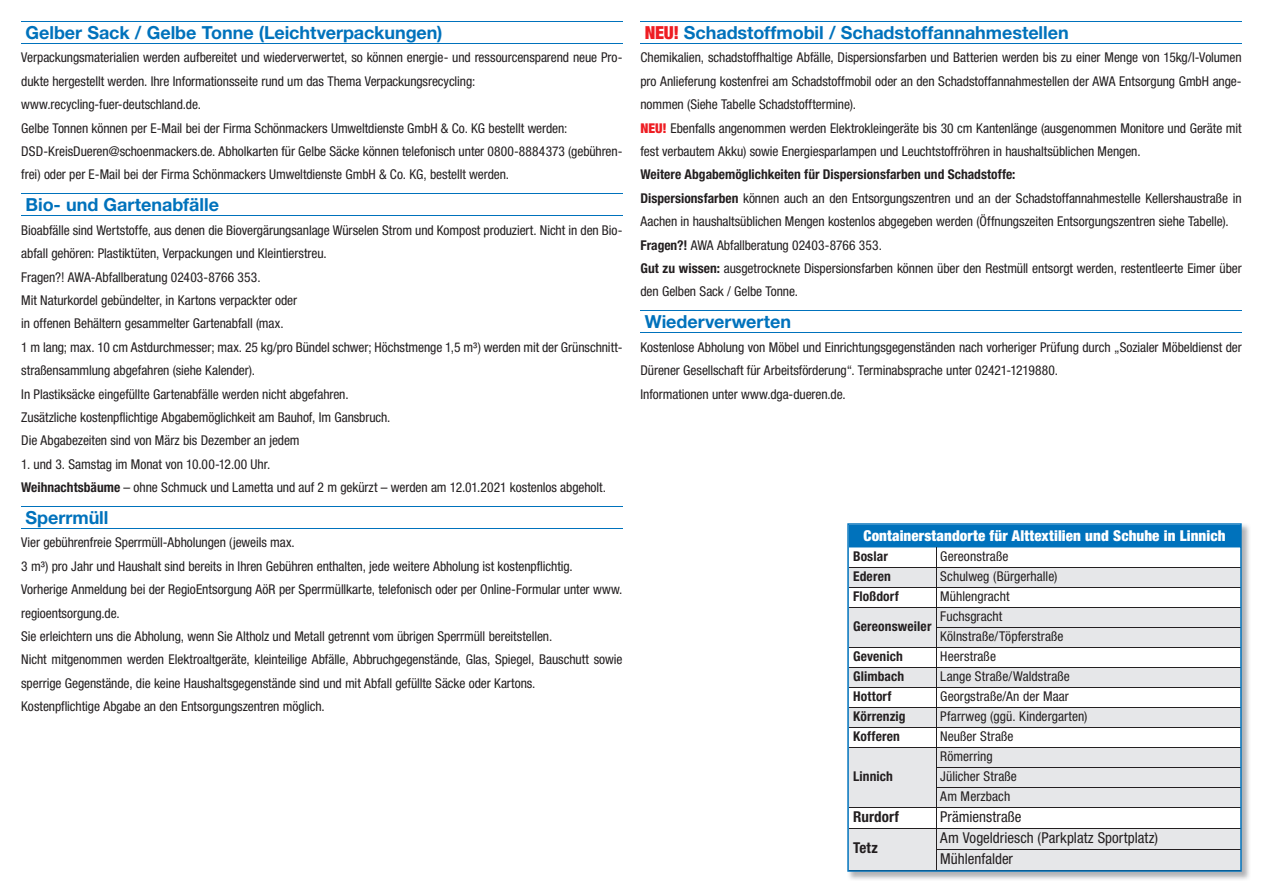
<style>
.page{position:relative;width:1263px;height:893px;background:#fff}
.page>*{position:absolute;margin:0;border:0;box-sizing:border-box;transform-origin:0 0}
.t1{font:700 18px "Helvetica Neue LT Std";letter-spacing:-.005em;color:#0072bc}
.t2{font:condensed 15px/20.9px "Helvetica Neue LT Std";letter-spacing:.005em;color:#231f20}
.t3{font:900 condensed 15px "Helvetica Neue LT Std";letter-spacing:.005em;color:#fff}
.t4{font:700 condensed 15px "Helvetica Neue LT Std";letter-spacing:.01em;color:#231f20}
.t5{font:condensed 13.5px/23.4px "Helvetica Neue LT Std";letter-spacing:-.01em;color:#231f20}
.t6{font:condensed 13.5px/20px "Helvetica Neue LT Std";letter-spacing:.01em;color:#231f20}
.t7{font:700 condensed 13.5px "Helvetica Neue LT Std";letter-spacing:.01em;color:#231f20}
.s1{font-weight:700}
.s2{font-weight:900;font-stretch:condensed;color:#ee1d23}
.s3{font-weight:900;color:#ee1d23}
</style>
<div class="page">
<hr style="left:21px;top:21px;width:601px;height:1px;background:#0072bc">
<hr style="left:21px;top:43px;width:601px;height:1px;background:#0072bc">
<hr style="left:21px;top:194px;width:601px;height:1px;background:#0072bc">
<hr style="left:21px;top:216px;width:601px;height:1px;background:#0072bc">
<hr style="left:21px;top:506px;width:601px;height:1px;background:#0072bc">
<hr style="left:21px;top:528px;width:601px;height:1px;background:#0072bc">
<hr style="left:640px;top:21px;width:602px;height:1px;background:#0072bc">
<hr style="left:640px;top:43px;width:602px;height:1px;background:#0072bc">
<hr style="left:640px;top:311px;width:602px;height:1px;background:#0072bc">
<hr style="left:640px;top:333px;width:602px;height:1px;background:#0072bc">
<img style="left:849px;top:524px;width:400px;height:356px">
<svg style="left:847px;top:523px;width:395px;height:349px;fill:#e6e7e9"></svg>
<h1 class="t1" style="left:26px;top:26px;width:418px">Gelber Sack / Gelbe Tonne (Leichtverpackungen)</h1>
<p class="t5" style="left:21px;top:47px;width:603px">Verpackungsmaterialien werden aufbereitet und wiederverwertet, so können energie- und ressourcensparend neue Pro&shy;dukte hergestellt werden. Ihre Informationsseite rund um das Thema Verpackungsrecycling: www.recycling-fuer-deutschland.de.<br>Gelbe Tonnen können per E-Mail bei der Firma Schönmackers Umweltdienste GmbH &amp; Co. KG bestellt werden:<br>DSD-KreisDueren@schoenmackers.de. Abholkarten für Gelbe Säcke können telefonisch unter 0800-8884373 (gebühren&shy;frei) oder per E-Mail bei der Firma Schönmackers Umweltdienste GmbH &amp; Co. KG, bestellt werden.</p>
<h1 class="t1" style="left:26px;top:198px;width:195px">Bio- und Gartenabfälle</h1>
<p class="t5" style="left:21px;top:220px;width:603px">Bioabfälle sind Wertstoffe, aus denen die Biovergärungsanlage Würselen Strom und Kompost produziert. Nicht in den Bio&shy;abfall gehören: Plastiktüten, Verpackungen und Kleintierstreu.<br>Fragen?! AWA-Abfallberatung 02403-8766 353.<br>Mit Naturkordel gebündelter, in Kartons verpackter oder<br>in offenen Behältern gesammelter Gartenabfall (max.<br>1 m lang; max. 10 cm Astdurchmesser; max. 25 kg/pro Bündel schwer; Höchstmenge 1,5 m³) werden mit der Grünschnitt&shy;straßensammlung abgefahren (siehe Kalender).<br>In Plastiksäcke eingefüllte Gartenabfälle werden nicht abgefahren.<br>Zusätzliche kostenpflichtige Abgabemöglichkeit am Bauhof, Im Gansbruch.<br>Die Abgabezeiten sind von März bis Dezember an jedem</p>
<p class="t5" style="left:21px;top:454px;width:586px">1. und 3. Samstag im Monat von 10.00-12.00 Uhr.<br><span class="s1">Weihnachtsbäume</span> – ohne Schmuck und Lametta und auf 2 m gekürzt – werden am 12.01.2021 kostenlos abgeholt.</p>
<h1 class="t1" style="left:26px;top:511px;width:85px">Sperrmüll</h1>
<p class="t5" style="left:21px;top:532px;width:603px">Vier gebührenfreie Sperrmüll-Abholungen (jeweils max.<br>3 m³) pro Jahr und Haushalt sind bereits in Ihren Gebühren enthalten, jede weitere Abholung ist kostenpflichtig.<br>Vorherige Anmeldung bei der RegioEntsorgung AöR per Sperrmüllkarte, telefonisch oder per Online-Formular unter www. regioentsorgung.de.<br>Sie erleichtern uns die Abholung, wenn Sie Altholz und Metall getrennt vom übrigen Sperrmüll bereitstellen.<br>Nicht mitgenommen werden Elektroaltgeräte, kleinteilige Abfälle, Abbruchgegenstände, Glas, Spiegel, Bauschutt sowie sperrige Gegenstände, die keine Haushaltsgegenstände sind und mit Abfall gefüllte Säcke oder Kartons.<br>Kostenpflichtige Abgabe an den Entsorgungszentren möglich.</p>
<h1 class="t1" style="left:645px;top:26px;width:425px"><span class="s2">NEU!</span> Schadstoffmobil / Schadstoffannahmestellen</h1>
<p class="t5" style="left:640px;top:47px;width:603px">Chemikalien, schadstoffhaltige Abfälle, Dispersionsfarben und Batterien werden bis zu einer Menge von 15kg/l-Volumen pro Anlieferung kostenfrei am Schadstoffmobil oder an den Schadstoffannahmestellen der AWA Entsorgung GmbH ange&shy;nommen (Siehe Tabelle Schadstofftermine).<br><span class="s3">NEU!</span> Ebenfalls angenommen werden Elektrokleingeräte bis 30 cm Kantenlänge (ausgenommen Monitore und Geräte mit fest verbautem Akku) sowie Energiesparlampen und Leuchtstoffröhren in haushaltsüblichen Mengen.</p>
<p class="t5" style="left:640px;top:164px;width:603px"><span class="s1">Weitere Abgabemöglichkeiten für Dispersionsfarben und Schadstoffe:<br>Dispersionsfarben</span> können auch an den Entsorgungszentren und an der Schadstoffannahmestelle Kellershaustraße in Aachen in haushaltsüblichen Mengen kostenlos abgegeben werden (Öffnungszeiten Entsorgungszentren siehe Tabelle).<br><span class="s1">Fragen?!</span> AWA Abfallberatung 02403-8766 353.<br><span class="s1">Gut zu wissen:</span> ausgetrocknete Dispersionsfarben können über den Restmüll entsorgt werden, restentleerte Eimer über den Gelben Sack / Gelbe Tonne.</p>
<h1 class="t1" style="left:645px;top:315px;width:148px">Wiederverwerten</h1>
<p class="t5" style="left:640px;top:337px;width:603px">Kostenlose Abholung von Möbel und Einrichtungsgegenständen nach vorheriger Prüfung durch „Sozialer Möbeldienst der<br>Dürener Gesellschaft für Arbeitsförderung“. Terminabsprache unter 02421-1219880.<br>Informationen unter www.dga-dueren.de.</p>
<p class="t3" style="left:863px;top:531px;width:363px">Containerstandorte für Alttextilien und Schuhe in Linnich</p>
<p class="t7" style="left:853px;top:551px;width:36px">Boslar</p>
<p class="t6" style="left:940px;top:548px;width:70px">Gereonstraße</p>
<p class="t7" style="left:853px;top:571px;width:39px">Ederen</p>
<p class="t5" style="left:940px;top:566px;width:119px">Schulweg (Bürgerhalle)</p>
<p class="t7" style="left:853px;top:591px;width:47px">Floßdorf</p>
<p class="t5" style="left:940px;top:586px;width:71px">Mühlengracht</p>
<p class="t7" style="left:853px;top:621px;width:80px">Gereonsweiler</p>
<p class="t6" style="left:940px;top:608px;width:125px">Fuchsgracht<br>Kölnstraße/Töpferstraße</p>
<p class="t7" style="left:853px;top:651px;width:51px">Gevenich</p>
<p class="t6" style="left:940px;top:648px;width:57px">Heerstraße</p>
<p class="t7" style="left:853px;top:671px;width:53px">Glimbach</p>
<p class="t6" style="left:940px;top:668px;width:131px">Lange Straße/Waldstraße</p>
<p class="t7" style="left:853px;top:691px;width:40px">Hottorf</p>
<p class="t6" style="left:940px;top:688px;width:130px">Georgstraße/An der Maar</p>
<p class="t7" style="left:853px;top:711px;width:54px">Körrenzig</p>
<p class="t5" style="left:940px;top:706px;width:149px">Pfarrweg (ggü. Kindergarten)</p>
<p class="t7" style="left:853px;top:732px;width:48px">Kofferen</p>
<p class="t6" style="left:940px;top:728px;width:75px">Neußer Straße</p>
<p class="t7" style="left:853px;top:772px;width:41px">Linnich</p>
<p class="t5" style="left:940px;top:748px;width:78px;line-height:20px">Römerring<br>Jülicher Straße<br>Am Merzbach</p>
<p class="t4" style="left:853px;top:811px;width:47px">Rurdorf</p>
<p class="t2" style="left:940px;top:808px;width:83px">Prämienstraße</p>
<p class="t4" style="left:853px;top:842px;width:26px">Tetz</p>
<p class="t2" style="left:940px;top:829px;width:219px">Am Vogeldriesch (Parkplatz Sportplatz)<br>Mühlenfalder</p>
</div>
